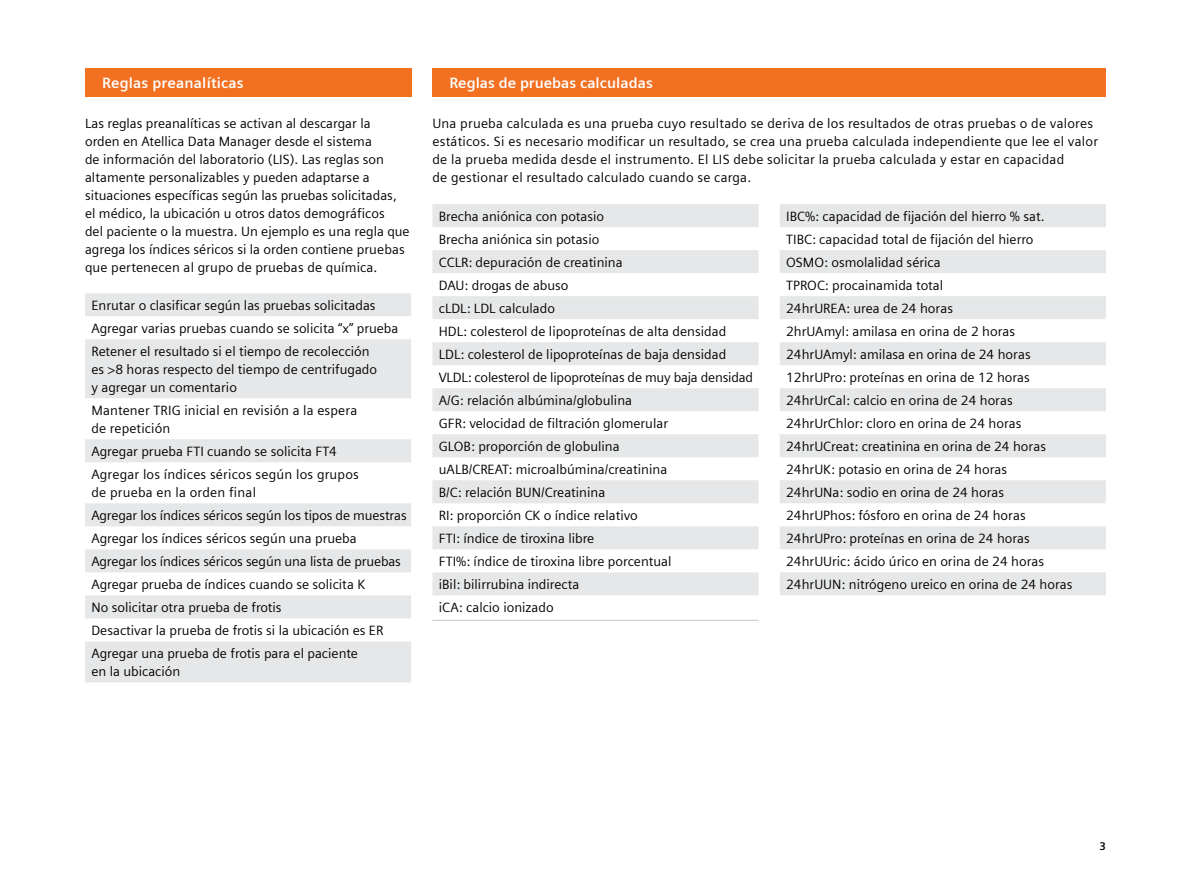
<style>
.page{position:relative;width:1191px;height:893px;background:#fff}
.page>*{position:absolute;margin:0;border:0;box-sizing:border-box;transform-origin:0 0}
.t1{font:700 15px "Siemens Sans";color:#fff}
.t2{font:13.5px/23px "Siemens Sans";color:#000}
.t3{font:700 11.25px "Siemens Sans";color:#000}
</style>
<div class="page">
<div style="left:85px;top:68px;width:326px;height:28px;background:#f37021"></div>
<svg style="left:85px;top:293px;width:326px;height:389px;fill:#e6e7e8"></svg>
<svg style="left:780px;top:204px;width:326px;height:391px;fill:#e6e7e8"></svg>
<div style="left:432px;top:68px;width:674px;height:28px;background:#f37021"></div>
<svg style="left:432px;top:204px;width:326px;height:391px;fill:#e6e7e8"></svg>
<hr style="left:432px;top:620px;width:326px;height:1px;background:#c7c8ca">
<p class="t1" style="left:102px;top:71px;width:143px">Reglas preanalíticas</p>
<p class="t2" style="left:85px;top:113px;width:326px;line-height:18px">Las reglas preanalíticas se activan al descargar la<br>orden en Atellica Data Manager desde el sistema<br>de información del laboratorio (LIS). Las reglas son altamente personalizables y pueden adaptarse a situaciones específicas según las pruebas solicitadas, el médico, la ubicación u otros datos demográficos<br>del paciente o la muestra. Un ejemplo es una regla que agrega los índices séricos si la orden contiene pruebas que pertenecen al grupo de pruebas de química.</p>
<p class="t2" style="left:91px;top:293px;width:308px">Enrutar o clasificar según las pruebas solicitadas<br>Agregar varias pruebas cuando se solicita “x” prueba<br>Retener el resultado si el tiempo de recolección</p>
<p class="t2" style="left:91px;top:359px;width:287px;line-height:18px">es &gt;8 horas respecto del tiempo de centrifugado y agregar un comentario</p>
<p class="t2" style="left:91px;top:400px;width:267px;line-height:18px">Mantener TRIG inicial en revisión a la espera de repetición</p>
<p class="t2" style="left:91px;top:439px;width:269px">Agregar prueba FTI cuando se solicita FT4<br>Agregar los índices séricos según los grupos</p>
<p class="t2" style="left:91px;top:480px;width:317px">de prueba en la orden final<br>Agregar los índices séricos según los tipos de muestras Agregar los índices séricos según una prueba<br>Agregar los índices séricos según una lista de pruebas Agregar prueba de índices cuando se solicita K<br>No solicitar otra prueba de frotis<br>Desactivar la prueba de frotis si la ubicación es ER Agregar una prueba de frotis para el paciente</p>
<p class="t2" style="left:91px;top:659px;width:90px">en la ubicación</p>
<p class="t1" style="left:449px;top:71px;width:205px">Reglas de pruebas calculadas</p>
<p class="t2" style="left:432px;top:113px;width:667px;line-height:18px">Una prueba calculada es una prueba cuyo resultado se deriva de los resultados de otras pruebas o de valores estáticos. Si es necesario modificar un resultado, se crea una prueba calculada independiente que lee el valor de la prueba medida desde el instrumento. El LIS debe solicitar la prueba calculada y estar en capacidad<br>de gestionar el resultado calculado cuando se carga.</p>
<p class="t2" style="left:439px;top:204px;width:316px">Brecha aniónica con potasio<br>Brecha aniónica sin potasio<br>CCLR: depuración de creatinina<br>DAU: drogas de abuso<br>cLDL: LDL calculado<br>HDL: colesterol de lipoproteínas de alta densidad LDL: colesterol de lipoproteínas de baja densidad VLDL: colesterol de lipoproteínas de muy baja densidad A/G: relación albúmina/globulina<br>GFR: velocidad de filtración glomerular<br>GLOB: proporción de globulina<br>uALB/CREAT: microalbúmina/creatinina<br>B/C: relación BUN/Creatinina<br>RI: proporción CK o índice relativo<br>FTI: índice de tiroxina libre<br>FTI%: índice de tiroxina libre porcentual<br>iBil: bilirrubina indirecta<br>iCA: calcio ionizado</p>
<p class="t2" style="left:786px;top:204px;width:288px">IBC%: capacidad de fijación del hierro % sat.<br>TIBC: capacidad total de fijación del hierro OSMO: osmolalidad sérica<br>TPROC: procainamida total<br>24hrUREA: urea de 24 horas<br>2hrUAmyl: amilasa en orina de 2 horas 24hrUAmyl: amilasa en orina de 24 horas 12hrUPro: proteínas en orina de 12 horas 24hrUrCal: calcio en orina de 24 horas 24hrUrChlor: cloro en orina de 24 horas 24hrUCreat: creatinina en orina de 24 horas 24hrUK: potasio en orina de 24 horas<br>24hrUNa: sodio en orina de 24 horas 24hrUPhos: fósforo en orina de 24 horas 24hrUPro: proteínas en orina de 24 horas 24hrUUric: ácido úrico en orina de 24 horas 24hrUUN: nitrógeno ureico en orina de 24 horas</p>
<p class="t3" style="left:1099px;top:838px;width:8px">3</p>
</div>
